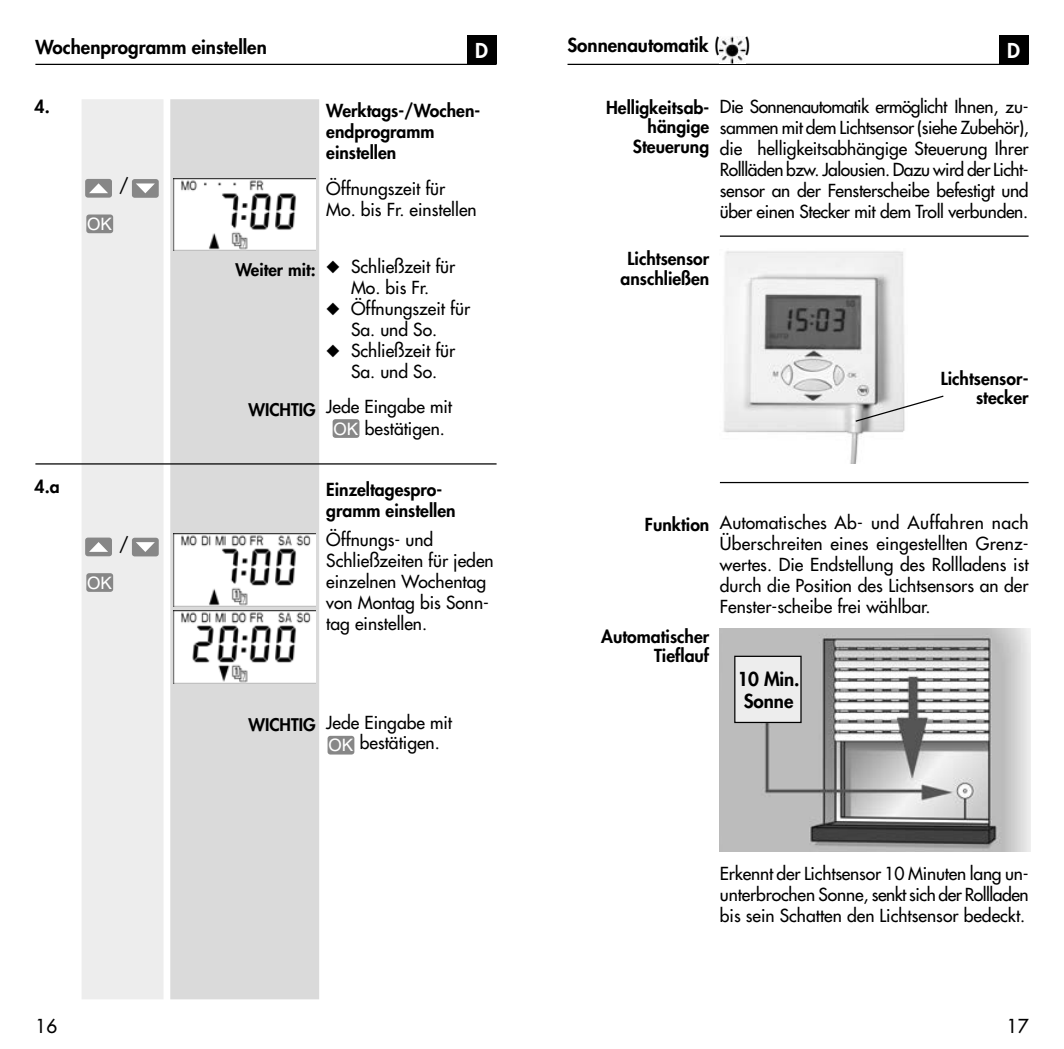
<style>
.page{position:relative;width:1064px;height:1049px;background:#fff}
.page>*{position:absolute;margin:0;border:0;box-sizing:border-box;transform-origin:0 0}
.t1{font:800 20px "Futura";color:#fff}
.t2{font:800 18.75px/22.5px "Futura";color:#000;text-align:center}
.t3{font:18.75px "Futura";color:#000}
.t4{font:17.5px/21px "Futura";color:#000;text-align:center}
.t5{font:800 17.5px/19.5px "Futura";color:#000;text-align:right}
.t6{font:800 17px "Futura";color:#000}
.t7{font:17px "Helvetica";color:#fff}
.s1{font-family:"Helvetica";font-size:17px;color:#fff}
</style>
<div class="page">
<hr style="left:567px;top:64px;width:461px;height:1px;background:#000">
<hr style="left:35px;top:64px;width:461px;height:1px;background:#000">
<div style="left:81px;top:99px;width:82px;height:900px;background:#ededed"></div>
<div style="left:170px;top:99px;width:149px;height:900px;background:#dadada"></div>
<div style="left:467px;top:35px;width:29px;height:29px;background:#000"></div>
<div style="left:998px;top:35px;width:30px;height:29px;background:#000"></div>
<div style="left:85px;top:179px;width:27px;height:19px;background:#878787;border-radius:3px"></div>
<svg style="left:89px;top:183px;width:19px;height:10px"></svg>
<div style="left:132px;top:179px;width:27px;height:19px;background:#878787;border-radius:3px"></div>
<svg style="left:136px;top:183px;width:19px;height:10px"></svg>
<div style="left:86px;top:214px;width:27px;height:19px;background:#878787;border-radius:3px"></div>
<div style="left:332px;top:419px;width:27px;height:19px;background:#878787;border-radius:3px"></div>
<img style="left:174px;top:178px;width:141px;height:73px">
<div style="left:85px;top:538px;width:27px;height:18px;background:#878787;border-radius:3px"></div>
<svg style="left:89px;top:542px;width:19px;height:10px"></svg>
<div style="left:132px;top:538px;width:27px;height:18px;background:#878787;border-radius:3px"></div>
<svg style="left:136px;top:542px;width:19px;height:10px"></svg>
<div style="left:86px;top:573px;width:27px;height:19px;background:#878787;border-radius:3px"></div>
<div style="left:327px;top:736px;width:27px;height:18px;background:#878787;border-radius:3px"></div>
<img style="left:174px;top:533px;width:141px;height:73px">
<img style="left:174px;top:610px;width:141px;height:73px">
<hr style="left:35px;top:463px;width:461px;height:1px;background:#000">
<img style="left:719px;top:37px;width:26px;height:27px">
<img style="left:719px;top:629px;width:311px;height:222px">
<div style="left:734px;top:656px;width:66px;height:66px;background:#ededed"></div>
<div style="left:733px;top:656px;width:68px;height:67px;border:1px solid #000"></div>
<img style="left:723px;top:251px;width:182px;height:212px">
<hr style="left:719px;top:235px;width:309px;height:2px;background:#000">
<svg style="left:853px;top:395px;width:91px;height:28px"></svg>
<hr style="left:719px;top:482px;width:309px;height:1px;background:#000">
<p class="t2" style="left:567px;top:33px;width:153px">Sonnenautomatik (</p>
<p class="t2" style="left:745px;top:33px;width:7px">)</p>
<p class="t2" style="left:35px;top:36px;width:233px">Wochenprogramm einstellen</p>
<p class="t1" style="left:475px;top:37px;width:14px">D</p>
<p class="t1" style="left:1006px;top:37px;width:14px">D</p>
<p class="t5" style="left:35px;top:97px;width:17px">4.</p>
<p class="t4" style="left:119px;top:175px;width:11px">/</p>
<p class="t7" style="left:87px;top:214px;width:26px">OK</p>
<p class="t5" style="left:35px;top:476px;width:27px">4.a</p>
<p class="t4" style="left:119px;top:533px;width:11px">/</p>
<p class="t7" style="left:87px;top:573px;width:26px">OK</p>
<p class="t5" style="left:326px;top:100px;width:155px;line-height:21px;text-align:left">Werktags-/Wochen&shy;endprogramm einstellen</p>
<p class="t4" style="left:326px;top:178px;width:152px;text-align:left">Öffnungszeit für<br>Mo. bis Fr. einstellen</p>
<p class="t6" style="left:235px;top:258px;width:82px">Weiter mit:</p>
<p class="t6" style="left:248px;top:399px;width:69px">WICHTIG</p>
<p class="t4" style="left:326px;top:255px;width:130px">◆ Schließzeit für<br>Mo. bis Fr.</p>
<p class="t4" style="left:326px;top:297px;width:145px">◆ Öffnungszeit für<br>Sa. und So.</p>
<p class="t4" style="left:326px;top:339px;width:130px">◆ Schließzeit für<br>Sa. und So.</p>
<p class="t4" style="left:326px;top:396px;width:127px">Jede Eingabe mit<br><span class="s1">OK</span> bestätigen.</p>
<p class="t5" style="left:326px;top:479px;width:131px;line-height:21px;text-align:left">Einzeltagespro&shy;gramm einstellen</p>
<p class="t4" style="left:326px;top:529px;width:169px;text-align:left">Öffnungs- und<br>Schließzeiten für jeden einzelnen Wochentag von Montag bis Sonn&shy;tag einstellen.</p>
<p class="t6" style="left:248px;top:713px;width:69px">WICHTIG</p>
<p class="t4" style="left:326px;top:712px;width:127px;text-align:left">Jede Eingabe mit<br><sub>OK</sub> bestätigen.</p>
<p class="t5" style="left:606px;top:97px;width:105px">Helligkeitsab&shy;hängige<br>Steuerung</p>
<p class="t4" style="left:719px;top:96px;width:310px;text-align:justify">Die Sonnenautomatik ermöglicht Ihnen, zu&shy;sammen mit dem Lichtsensor (siehe Zubehör), die helligkeitsabhängige Steuerung Ihrer Rollläden bzw. Jalousien. Dazu wird der Licht&shy;sensor an der Fensterscheibe befestigt und über einen Stecker mit dem Troll verbunden.</p>
<p class="t5" style="left:620px;top:249px;width:90px;text-align:center">Lichtsensor anschließen</p>
<p class="t5" style="left:940px;top:368px;width:89px">Lichtsensor&shy;stecker</p>
<p class="t5" style="left:644px;top:514px;width:66px">Funktion</p>
<p class="t5" style="left:601px;top:626px;width:109px">Automatischer<br>Tieflauf</p>
<p class="t4" style="left:719px;top:512px;width:310px;text-align:justify">Automatisches Ab- und Auffahren nach Überschreiten eines eingestellten Grenz&shy;wertes. Die Endstellung des Rollladens ist durch die Position des Lichtsensors an der Fenster-scheibe frei wählbar.</p>
<p class="t2" style="left:737px;top:667px;width:63px">10 Min.<br>Sonne</p>
<p class="t4" style="left:719px;top:863px;width:310px;text-align:justify">Erkennt der Lichtsensor 10 Minuten lang un&shy;unterbrochen Sonne, senkt sich der Rollladen bis sein Schatten den Lichtsensor bedeckt.</p>
<p class="t3" style="left:35px;top:1014px;width:23px">16</p>
<p class="t3" style="left:1006px;top:1014px;width:23px">17</p>
</div>
